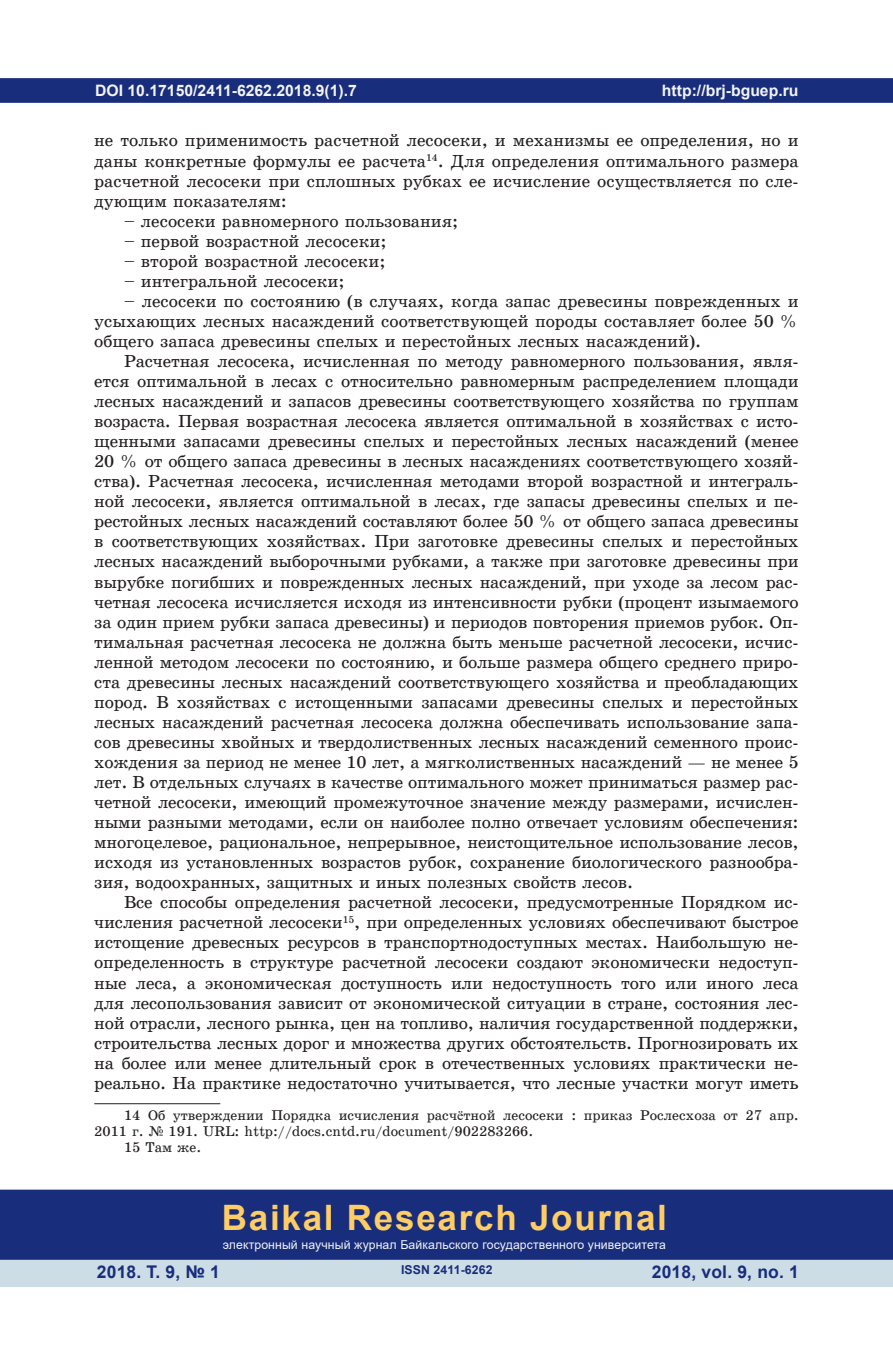
<style>
.page{position:relative;width:893px;height:1360px;background:#fff}
.page>*{position:absolute;margin:0;border:0;box-sizing:border-box;transform-origin:0 0}
.t1{font:700 35px "Arial";letter-spacing:.05em;color:#fecd64}
.t2{font:17.5px/20.1px "School Book C";color:#231f20;text-align:justify}
.t3{font:700 17.5px "Arial";letter-spacing:.01em;color:#182d7c}
.t4{font:700 15.75px "Arial";color:#f2f3f4}
.t5{font:14.17px "School Book C";color:#231f20}
.t6{font:12.25px "Arial";letter-spacing:.01em;color:#f2f3f4}
.t7{font:700 12.25px "Arial";letter-spacing:.01em;color:#182d7c}
.s1{font-family:"Times New Roman"}
</style>
<div class="page">
<div style="left:1px;top:79px;width:891px;height:23px;background:#182d7c"></div>
<div style="left:0;top:78px;width:893px;height:25px;border:2px solid #182d7c"></div>
<div style="left:0;top:1258px;width:893px;height:28px;background:#cddde6"></div>
<div style="left:1px;top:1190px;width:891px;height:68px;background:#182d7c"></div>
<div style="left:0;top:1189px;width:893px;height:70px;border:2px solid #182d7c"></div>
<hr style="left:94px;top:1103px;width:126px;height:1px;background:#231f20">
<p class="t4" style="left:95px;top:79px;width:263px">DOI 10.17150/2411-6262.2018.9(1).7</p>
<p class="t2" style="left:94px;top:131px;width:706px">не только применимость расчетной лесосеки, и механизмы ее определения, но и даны конкретные формулы ее расчета<sup>14</sup>. Для определения оптимального размера расчетной лесосеки при сплошных рубках ее исчисление осуществляется по сле&shy;дующим показателям:</p>
<p class="t2" style="left:124px;top:211px;width:336px">– лесосеки равномерного пользования;</p>
<p class="t2" style="left:124px;top:231px;width:264px">– первой возрастной лесосеки;</p>
<p class="t2" style="left:124px;top:251px;width:263px">– второй возрастной лесосеки;</p>
<p class="t2" style="left:124px;top:271px;width:222px">– интегральной лесосеки;</p>
<p class="t2" style="left:94px;top:291px;width:706px;text-indent:30px">– лесосеки по состоянию (в случаях, когда запас древесины поврежденных и усыхающих лесных насаждений соответствующей породы составляет более 50 % общего запаса древесины спелых и перестойных лесных насаждений).</p>
<p class="t2" style="left:94px;top:351px;width:706px;text-indent:30px">Расчетная лесосека, исчисленная по методу равномерного пользования, явля&shy;ется оптимальной в лесах с относительно равномерным распределением площади лесных насаждений и запасов древесины соответствующего хозяйства по группам возраста. Первая возрастная лесосека является оптимальной в хозяйствах с исто&shy;щенными запасами древесины спелых и перестойных лесных насаждений (менее 20 % от общего запаса древесины в лесных насаждениях соответствующего хозяй&shy;ства). Расчетная лесосека, исчисленная методами второй возрастной и интеграль&shy;ной лесосеки, является оптимальной в лесах, где запасы древесины спелых и пе&shy;рестойных лесных насаждений составляют более 50 % от общего запаса древесины в соответствующих хозяйствах. При заготовке древесины спелых и перестойных лесных насаждений выборочными рубками, а также при заготовке древесины при вырубке погибших и поврежденных лесных насаждений, при уходе за лесом рас&shy;четная лесосека исчисляется исходя из интенсивности рубки (процент изымаемого за один прием рубки запаса древесины) и периодов повторения приемов рубок. Оп&shy;тимальная расчетная лесосека не должна быть меньше расчетной лесосеки, исчис&shy;ленной методом лесосеки по состоянию, и больше размера общего среднего приро&shy;ста древесины лесных насаждений соответствующего хозяйства и преобладающих пород. В хозяйствах с истощенными запасами древесины спелых и перестойных лесных насаждений расчетная лесосека должна обеспечивать использование запа&shy;сов древесины хвойных и твердолиственных лесных насаждений семенного проис&shy;хождения за период не менее 10 лет, а мягколиственных насаждений — не менее 5 лет. В отдельных случаях в качестве оптимального может приниматься размер рас&shy;четной лесосеки, имеющий промежуточное значение между размерами, исчислен&shy;ными разными методами, если он наиболее полно отвечает условиям обеспечения: многоцелевое, рациональное, непрерывное, неистощительное использование лесов, исходя из установленных возрастов рубок, сохранение биологического разнообра&shy;зия, водоохранных, защитных и иных полезных свойств лесов.</p>
<p class="t2" style="left:94px;top:892px;width:706px;text-indent:30px">Все способы определения расчетной лесосеки, предусмотренные Порядком ис&shy;числения расчетной лесосеки<sup>15</sup>, при определенных условиях обеспечивают быстрое истощение древесных ресурсов в транспортнодоступных местах. Наибольшую не&shy;определенность в структуре расчетной лесосеки создают экономически недоступ&shy;ные леса, а экономическая доступность или недоступность того или иного леса для лесопользования зависит от экономической ситуации в стране, состояния лес&shy;ной отрасли, лесного рынка, цен на топливо, наличия государственной поддержки, строительства лесных дорог и множества других обстоятельств. Прогнозировать их на более или менее длительный срок в отечественных условиях практически не&shy;реально. На практике недостаточно учитывается, что лесные участки могут иметь</p>
<p class="t5" style="left:124px;top:1107px;width:676px">14 Об утверждении Порядка исчисления расч<span class="s1">ё</span>тной лесосеки : приказ Рослесхоза от 27 апр.</p>
<p class="t5" style="left:94px;top:1123px;width:441px">2011 г. ¹ 191. URL: http://docs.cntd.ru/document/902283266.</p>
<p class="t5" style="left:124px;top:1138px;width:79px">15 Там же.</p>
<p class="t4" style="left:662px;top:79px;width:138px">http://brj-bguep.ru</p>
<h1 class="t1" style="left:222px;top:1192px;width:447px">Baikal Research Journal</h1>
<p class="t6" style="left:223px;top:1236px;width:445px">электронный научный журнал Байкальского государственного университета</p>
<p class="t3" style="left:97px;top:1259px;width:125px">2018. Т. 9, № 1</p>
<p class="t3" style="left:652px;top:1259px;width:149px">2018, vol. 9, no. 1</p>
<p class="t7" style="left:401px;top:1261px;width:93px">ISSN 2411-6262</p>
</div>
